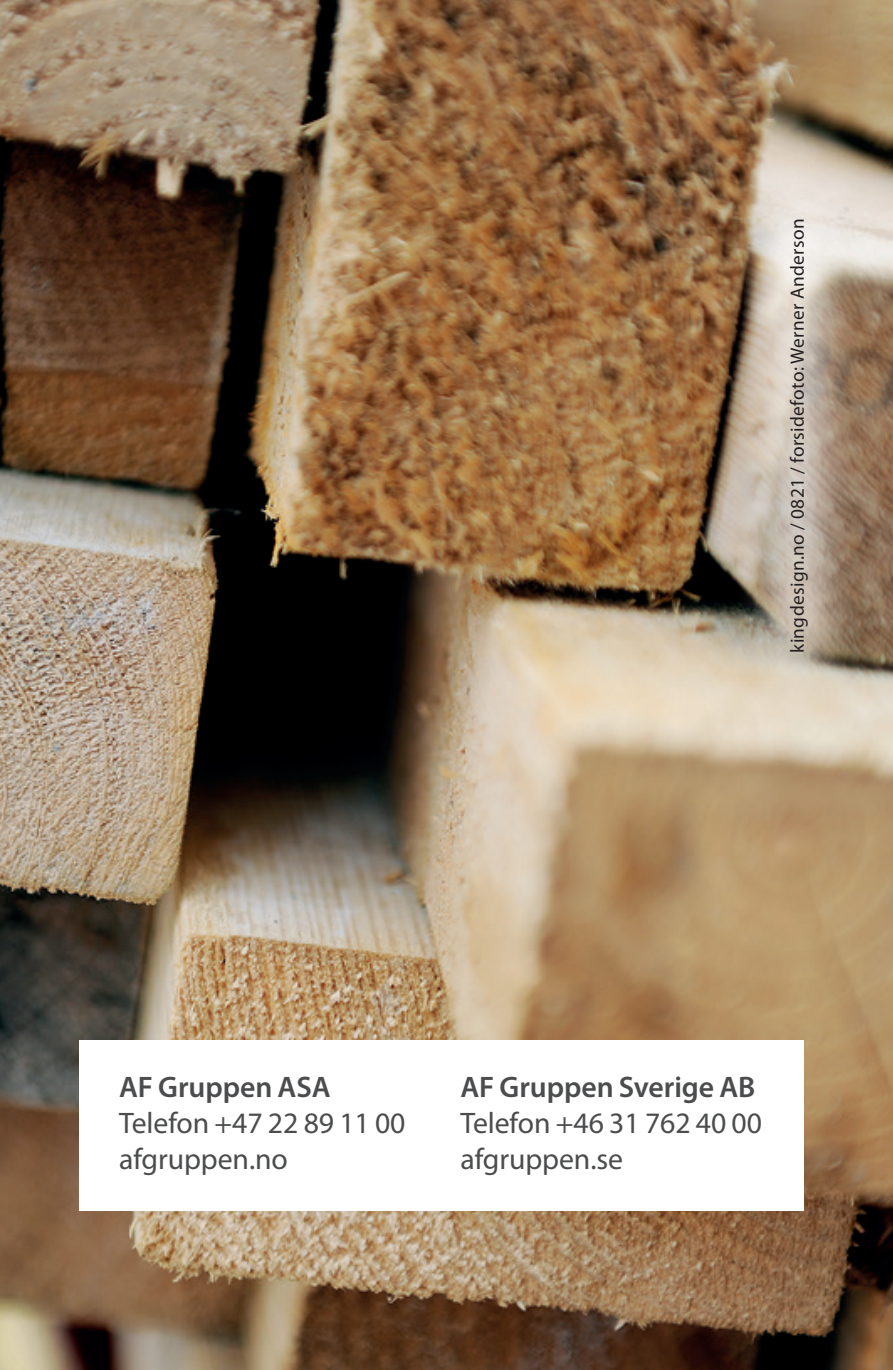
<style>
.page{position:relative;width:893px;height:1370px;background:#fff}
.page>*{position:absolute;margin:0;border:0;box-sizing:border-box;transform-origin:0 0}
.t1{font:29.75px/36.1px "Myriad Pro";color:#4b4c4d}
.t2{font:600 29.75px "Myriad Pro";color:#4b4c4d}
.t3{font:19.25px "Myriad Pro";letter-spacing:.02em;color:#231f20}
</style>
<div class="page">
<img style="left:0;top:0;width:893px;height:1369px">
<div style="left:79px;top:1040px;width:725px;height:170px;background:#fff"></div>
<svg style="left:734px;top:166px;width:127px;height:540px;background:#bdaf9f"></svg>
<p class="t3" style="left:785px;top:653px;width:436px;rotate:-90deg">kingdesign.no / 0821 / forsidefoto: Werner Anderson</p>
<p class="t2" style="left:119px;top:1068px;width:213px">AF Gruppen ASA</p>
<p class="t1" style="left:119px;top:1104px;width:288px">Telefon +47 22 89 11 00 afgruppen.no</p>
<p class="t2" style="left:460px;top:1068px;width:297px">AF Gruppen Sverige AB</p>
<p class="t1" style="left:460px;top:1104px;width:303px">Telefon +46 31 762 40 00 afgruppen.se</p>
</div>
